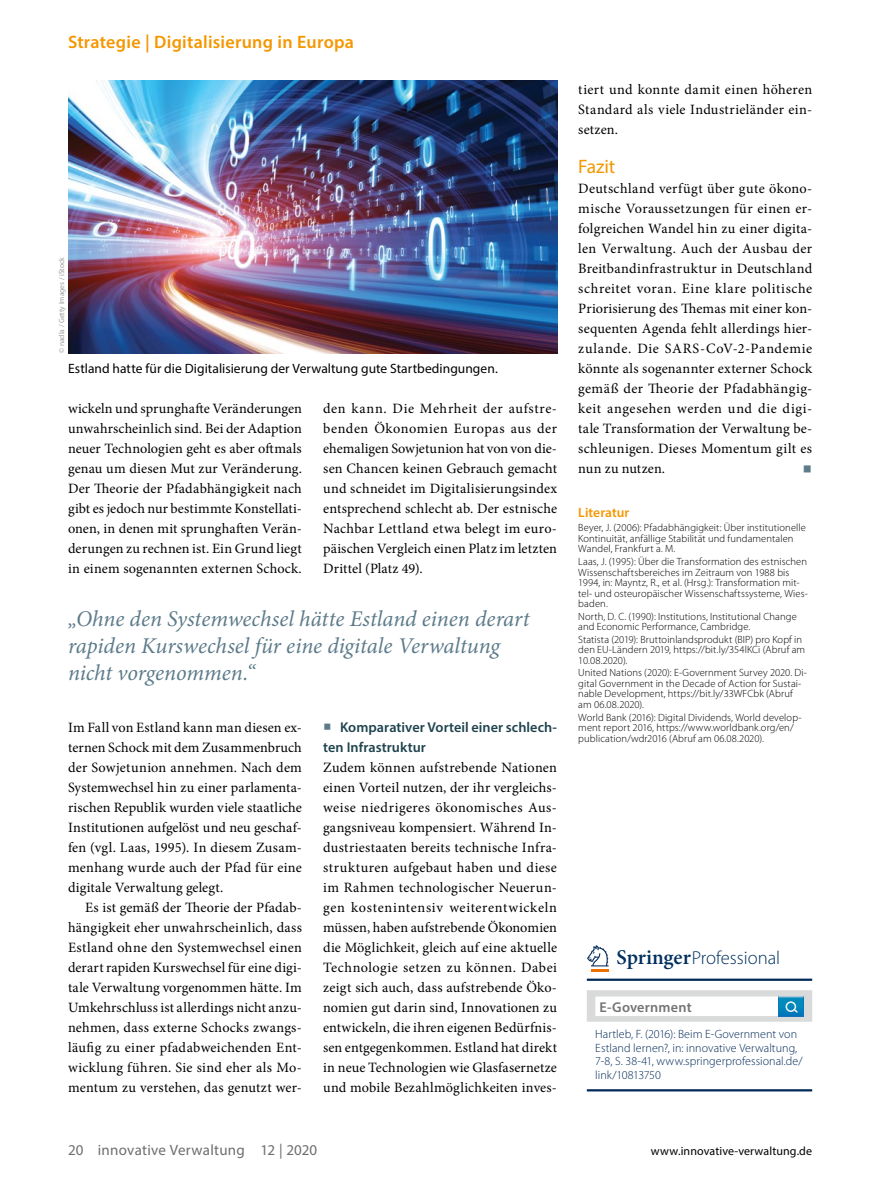
<style>
.page{position:relative;width:893px;height:1187px;background:#fff}
.page>*{position:absolute;margin:0;border:0;box-sizing:border-box;transform-origin:0 0}
.Para_x{font:24px "Minion Pro";color:#5d7b8a}
.Eyecatcher_x{font:italic 22.5px/27px "Minion Pro";letter-spacing:-.005em;color:#5d7b8a}
.Section_Heading_1_x{font:19.5px "Myriad Pro";letter-spacing:-.01em;color:#f49700}
.Box_Heading_SP-3sp{font:300 18.75px "Myriad Pro";color:#00305e}
.t1{font:600 18px "Myriad Pro";letter-spacing:.015em;color:#f49700}
.t2{font:15px "Myriad Pro";letter-spacing:.015em;color:#6e6e6e}
.Para_Indent{font:14.25px/20px "Minion Pro";letter-spacing:.01em;color:#000;text-align:justify}
.Para_x-2{font:14.25px/20px "Minion Pro";letter-spacing:.02em;color:#000;text-align:justify}
.t3{font:600 14.25px/20px "Myriad Pro";letter-spacing:.005em;color:#1e434f}
.Box_SectionHeading_S{font:600 14.25px "Myriad Pro";letter-spacing:.015em;color:#747473}
.Image_Caption_x{font:13.5px "Myriad Pro";letter-spacing:.005em;color:#000}
.Bibliography_Heading{font:600 13.5px "Myriad Pro";letter-spacing:.005em;color:#f49700}
.Para_Box-SP-3sp_last{font:300 12px/13.5px "Myriad Pro";letter-spacing:.005em;color:#002958}
.t4{font:12px "Myriad Pro";letter-spacing:.005em;color:#000}
.Bibliography_Para_x{font:300 10.5px/10.5px "Myriad Pro";letter-spacing:.01em;color:#000}
.Grafik_Quelle{font:7.5px "Myriad Pro";color:#9c9c9d}
.s1{font-family:"Minion Pro";font-weight:400;font-size:21px;color:#5d7b8a}
.s2{font-family:"Minion Pro";font-weight:600;font-size:21px}
</style>
<div class="page">
<hr style="left:587px;top:978px;width:225px;height:2px;background:#002958">
<div style="left:587px;top:990px;width:225px;height:31px;background:#d9dada"></div>
<div style="left:595px;top:996px;width:183px;height:19px;background:#fff"></div>
<hr style="left:587px;top:1089px;width:225px;height:2px;background:#002958">
<svg style="left:587px;top:945px;width:22px;height:26px"></svg>
<div style="left:778px;top:996px;width:26px;height:19px;border:1px solid #1770b8"></div>
<svg style="left:778px;top:996px;width:25px;height:18px"></svg>
<img style="left:68px;top:81px;width:489px;height:272px">
<p class="t1" style="left:68px;top:30px;width:288px">Strategie | Digitalisierung in Europa</p>
<p class="Grafik_Quelle" style="left:57px;top:353px;width:97px;rotate:-90deg">© nadla / Getty Images / iStock</p>
<p class="Image_Caption_x" style="left:68px;top:360px;width:431px">Estland hatte für die Digitalisierung der Verwaltung gute Startbedingungen.</p>
<p class="Para_Indent" style="left:68px;top:398px;width:235px">wickeln und sprunghafte Veränderungen unwahrscheinlich sind. Bei der Adaption neuer Technologien geht es aber oftmals genau um diesen Mut zur Veränderung.<br>Der Theorie der Pfadabhängigkeit nach gibt es jedoch nur bestimmte Konstellati&shy;onen, in denen mit sprunghaften Verän&shy;derungen zu rechnen ist. Ein Grund liegt in einem sogenannten externen Schock.</p>
<p class="Para_Indent" style="left:323px;top:398px;width:235px">den kann. Die Mehrheit der aufstre&shy;benden Ökonomien Europas aus der ehemaligen Sowjetunion hat von von die&shy;sen Chancen keinen Gebrauch gemacht und schneidet im Digitalisierungsindex entsprechend schlecht ab. Der estnische Nachbar Lettland etwa belegt im euro&shy;päischen Vergleich einen Platz im letzten Drittel (Platz 49).</p>
<p class="Eyecatcher_x" style="left:68px;top:605px;width:463px">„Ohne den Systemwechsel hätte Estland einen derart rapiden Kurswechsel für eine digitale Verwaltung nicht vorgenommen.“</p>
<p class="Para_Indent" style="left:68px;top:717px;width:235px">Im Fall von Estland kann man diesen ex&shy;ternen Schock mit dem Zusammenbruch der Sowjetunion annehmen. Nach dem Systemwechsel hin zu einer parlamenta&shy;rischen Republik wurden viele staatliche Institutionen aufgelöst und neu geschaf&shy;fen (vgl. Laas, 1995). In diesem Zusam&shy;menhang wurde auch der Pfad für eine digitale Verwaltung gelegt.</p>
<p class="Para_Indent" style="left:68px;top:897px;width:235px;text-indent:17px">Es ist gemäß der Theorie der Pfadab&shy;hängigkeit eher unwahrscheinlich, dass Estland ohne den Systemwechsel einen derart rapiden Kurswechsel für eine digi&shy;tale Verwaltung vorgenommen hätte. Im Umkehrschluss ist allerdings nicht anzu&shy;nehmen, dass externe Schocks zwangs&shy;läufig zu einer pfadabweichenden Ent&shy;wicklung führen. Sie sind eher als Mo&shy;mentum zu verstehen, das genutzt wer-</p>
<p class="t3" style="left:323px;top:717px;width:235px"><span class="s1">■</span> Komparativer Vorteil einer schlech&shy;ten Infrastruktur</p>
<p class="Para_x-2" style="left:323px;top:757px;width:235px">Zudem können aufstrebende Nationen einen Vorteil nutzen, der ihr vergleichs&shy;weise niedrigeres ökonomisches Aus&shy;gangsniveau kompensiert. Während In&shy;dustriestaaten bereits technische Infra&shy;strukturen aufgebaut haben und diese im Rahmen technologischer Neuerun&shy;gen kostenintensiv weiterentwickeln müssen, haben aufstrebende Ökonomien die Möglichkeit, gleich auf eine aktuelle Technologie setzen zu können. Dabei zeigt sich auch, dass aufstrebende Öko&shy;nomien gut darin sind, Innovationen zu entwickeln, die ihren eigenen Bedürfnis&shy;sen entgegenkommen. Estland hat direkt in neue Technologien wie Glasfasernetze und mobile Bezahlmöglichkeiten inves-</p>
<p class="Para_x-2" style="left:578px;top:79px;width:235px">tiert und konnte damit einen höheren Standard als viele Industrieländer ein&shy;setzen.</p>
<p class="Section_Heading_1_x" style="left:578px;top:155px;width:38px">Fazit</p>
<p class="Para_x-2" style="left:578px;top:179px;width:235px">Deutschland verfügt über gute ökono&shy;mische Voraussetzungen für einen er&shy;folgreichen Wandel hin zu einer digita&shy;len Verwaltung. Auch der Ausbau der Breitbandinfrastruktur in Deutschland schreitet voran. Eine klare politische Priorisierung des Themas mit einer kon&shy;sequenten Agenda fehlt allerdings hier&shy;zulande. Die SARS-CoV-2-Pandemie könnte als sogenannter externer Schock gemäß der Theorie der Pfadabhängig&shy;keit angesehen werden und die digi&shy;tale Transformation der Verwaltung be&shy;schleunigen. Dieses Momentum gilt es nun zu nutzen.</p>
<p class="Para_x" style="left:802px;top:451px;width:11px">■</p>
<p class="Bibliography_Heading" style="left:578px;top:503px;width:53px">Literatur</p>
<p class="Bibliography_Para_x" style="left:578px;top:522px;width:229px">Beyer, J. (2006): Pfadabhängigkeit: Über institutionelle<br>Kontinuität, anfällige Stabilität und fundamentalen<br>Wandel, Frankfurt a. M.</p>
<p class="Bibliography_Para_x" style="left:578px;top:556px;width:231px">Laas, J. (1995): Über die Transformation des estnischen Wissenschaftsbereiches im Zeitraum von 1988 bis 1994, in: Mayntz, R., et al. (Hrsg.): Transformation mit&shy;tel- und osteuropäischer Wissenschaftssysteme, Wies&shy;baden.</p>
<p class="Bibliography_Para_x" style="left:578px;top:611px;width:220px">North, D. C. (1990): Institutions, Institutional Change and Economic Performance, Cambridge.</p>
<p class="Bibliography_Para_x" style="left:578px;top:634px;width:228px">Statista (2019): Bruttoinlandsprodukt (BIP) pro Kopf in den EU-Ländern 2019, https://bit.ly/354lKCi (Abruf am<br>10.08.2020).</p>
<p class="Bibliography_Para_x" style="left:578px;top:667px;width:230px">United Nations (2020): E-Government Survey 2020. Di&shy;gital Government in the Decade of Action for Sustai&shy;nable Development, https://bit.ly/33WFCbk (Abruf am 06.08.2020).</p>
<p class="Bibliography_Para_x" style="left:578px;top:712px;width:225px">World Bank (2016): Digital Dividends, World develop&shy;ment report 2016, https://www.worldbank.org/en/ publication/wdr2016 (Abruf am 06.08.2020).</p>
<p class="Box_Heading_SP-3sp" style="left:617px;top:947px;width:165px"><span class="s2">Springer</span>Professional</p>
<p class="Box_SectionHeading_S" style="left:600px;top:997px;width:94px">E-Government</p>
<p class="Para_Box-SP-3sp_last" style="left:595px;top:1027px;width:209px">Hartleb, F. (2016): Beim E-Government von Estland lernen?, in: innovative Verwaltung, 7-8, S. 38-41, www.springerprofessional.de/ link/10813750</p>
<p class="t2" style="left:68px;top:1140px;width:251px">20 innovative Verwaltung 12 | 2020</p>
<p class="t4" style="left:651px;top:1143px;width:163px">www.innovative-verwaltung.de</p>
</div>
